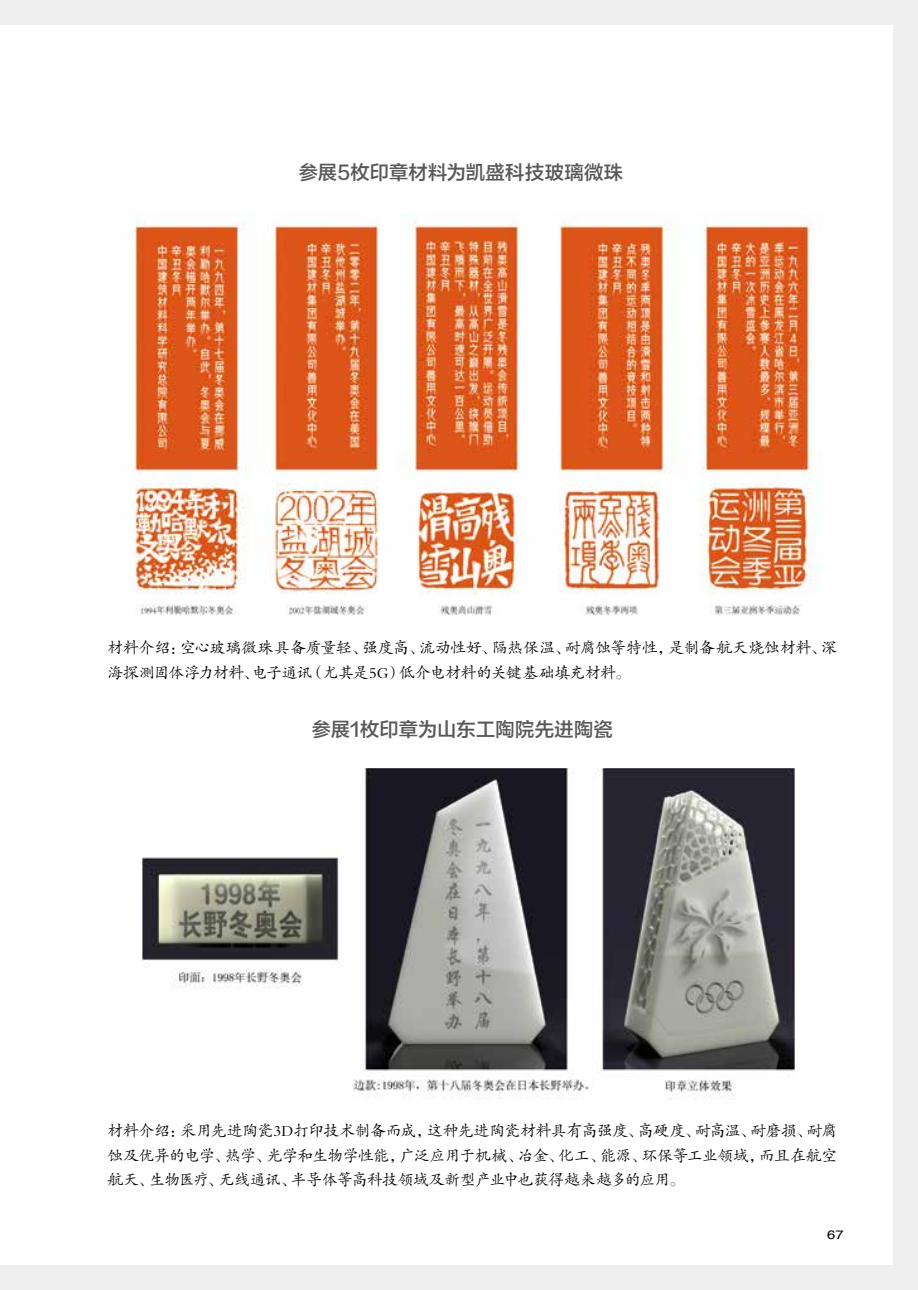
<style>
.page{position:relative;width:918px;height:1290px;background:#fff}
.page>*{position:absolute;margin:0;border:0;box-sizing:border-box;transform-origin:0 0}
.t1{font:19.25px "FZLTZHJW GB1 0";letter-spacing:.015em;color:#595757}
.t2{font:15.75px/24.5px "FZKTJW GB1 0";letter-spacing:-.02em;color:#000}
.t3{font:12.25px "Helvetica";color:#000;scale:1.2 1}
</style>
<div class="page">
<div style="left:893px;top:0;width:25px;height:1290px;background:#efefef"></div>
<div style="left:0;top:0;width:918px;height:25px;background:#efefef"></div>
<div style="left:0;top:1265px;width:918px;height:25px;background:#efefef"></div>
<img style="left:142px;top:769px;width:652px;height:330px">
<img style="left:134px;top:213px;width:687px;height:402px">
<p class="t1" style="left:299px;top:161px;width:326px">参展5枚印章材料为凯盛科技玻璃微珠</p>
<p class="t2" style="left:107px;top:636px;width:731px">材料介绍：空心玻璃微珠具备质量轻、强度高、流动性好、隔热保温、耐腐蚀等特性，是制备航天烧蚀材料、深海探测固体浮力材料、电子通讯（尤其是5G）低介电材料的关键基础填充材料。</p>
<p class="t1" style="left:312px;top:719px;width:302px">参展1枚印章为山东工陶院先进陶瓷</p>
<p class="t2" style="left:107px;top:1119px;width:731px;text-align:justify">材料介绍：采用先进陶瓷3D打印技术制备而成，这种先进陶瓷材料具有高强度、高硬度、耐高温、耐磨损、耐腐蚀及优异的电学、热学、光学和生物学性能，广泛应用于机械、冶金、化工、能源、环保等工业领域，而且在航空航天、生物医疗、无线通讯、半导体等高科技领域及新型产业中也获得越来越多的应用。</p>
<p class="t3" style="left:827px;top:1225px;width:15px">67</p>
</div>
